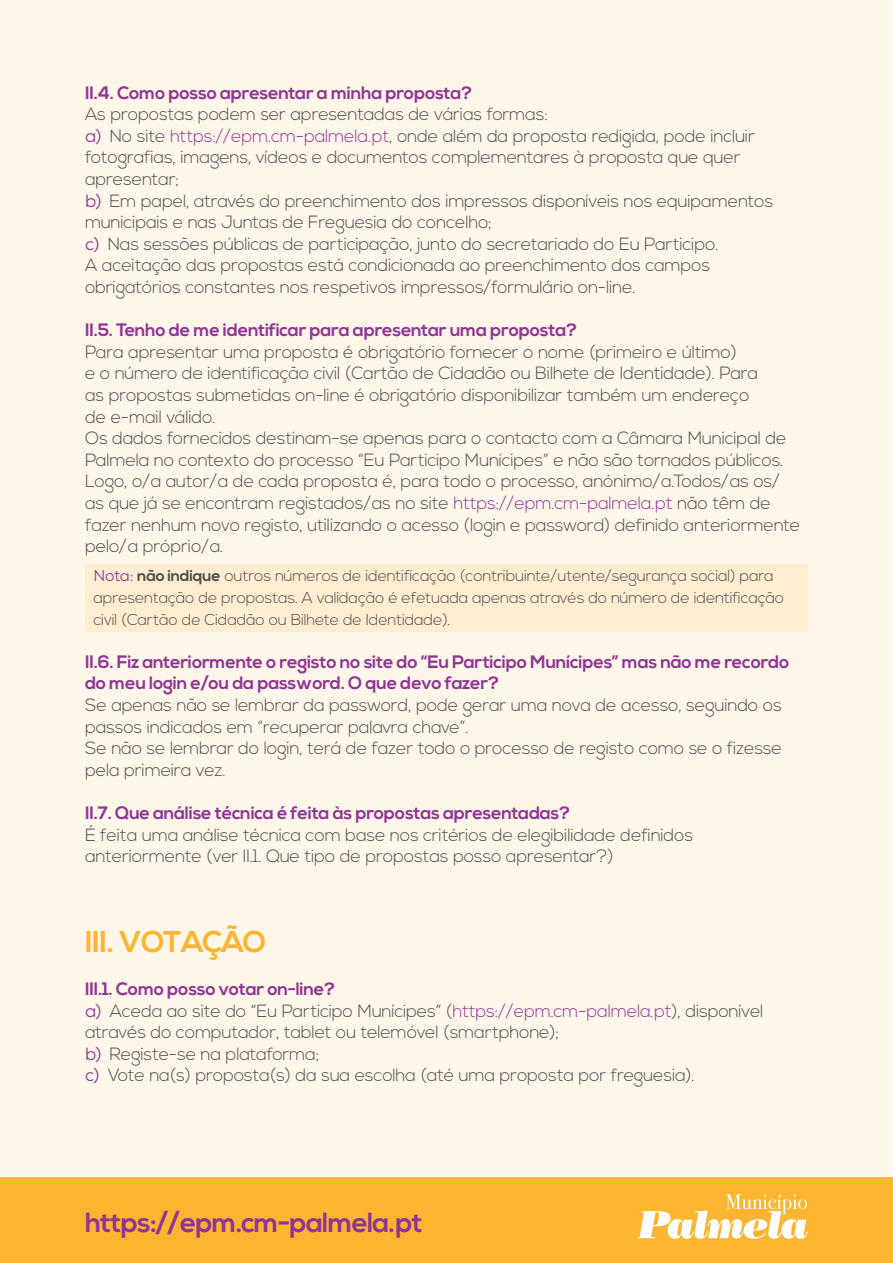
<style>
.page{position:relative;width:893px;height:1263px;background:#fff6ea}
.page>*{position:absolute;margin:0;border:0;box-sizing:border-box;transform-origin:0 0}
.t1{font:700 30px "Nexa";letter-spacing:-.015em;color:#fcb531}
.t2{font:700 27.75px "Nexa";letter-spacing:-.03em;color:#8f3694}
.t3{font:700 18px/21.6px "Nexa";letter-spacing:-.015em;color:#8f3694}
.t4{font:300 17.7px/21.6px "Nexa";letter-spacing:-.015em;color:#4d4d4f}
.t5{font:300 15.75px/21.6px "Nexa";letter-spacing:-.015em;color:#4d4d4f}
.s1{font-weight:400;color:#8f3694}
.s2{color:#8f3694}
.s3{font-weight:700}
</style>
<div class="page">
<div style="left:85px;top:564px;width:723px;height:67px;background:#ffedd1"></div>
<div style="left:0;top:1178px;width:893px;height:85px;background:#fcb531"></div>
<svg style="left:638px;top:1194px;width:170px;height:45px"></svg>
<p class="t3" style="left:85px;top:82px;width:389px">II.4. Como posso apresentar a minha proposta?</p>
<p class="t4" style="left:85px;top:104px;width:690px">As propostas podem ser apresentadas de várias formas:<br><span class="s1">a)</span> No site <span class="s2">https://epm.cm-palmela.pt</span>, onde além da proposta redigida, pode incluir fotografias, imagens, vídeos e documentos complementares à proposta que quer apresentar;<br><span class="s1">b)</span> Em papel, através do preenchimento dos impressos disponíveis nos equipamentos municipais e nas Juntas de Freguesia do concelho;<br><span class="s1">c)</span> Nas sessões públicas de participação, junto do secretariado do Eu Participo.<br>A aceitação das propostas está condicionada ao preenchimento dos campos obrigatórios constantes nos respetivos impressos/formulário on-line.</p>
<p class="t3" style="left:85px;top:320px;width:494px">II.5. Tenho de me identificar para apresentar uma proposta?</p>
<p class="t4" style="left:85px;top:342px;width:717px">Para apresentar uma proposta é obrigatório fornecer o nome (primeiro e último)<br>e o número de identificação civil (Cartão de Cidadão ou Bilhete de Identidade). Para<br>as propostas submetidas on-line é obrigatório disponibilizar também um endereço<br>de e-mail válido.<br>Os dados fornecidos destinam-se apenas para o contacto com a Câmara Municipal de Palmela no contexto do processo “Eu Participo Munícipes” e não são tornados públicos.<br>Logo, o/a autor/a de cada proposta é, para todo o processo, anónimo/a.Todos/as os/ as que já se encontram registados/as no site <span class="s2">https://epm.cm-palmela.pt</span> não têm de fazer nenhum novo registo, utilizando o acesso (login e password) definido anteriormente pelo/a próprio/a.</p>
<p class="t5" style="left:94px;top:566px;width:692px"><span class="s1">Nota:</span> <span class="s3">não indique</span> outros números de identificação (contribuinte/utente/segurança social) para apresentação de propostas. A validação é efetuada apenas através do número de identificação civil (Cartão de Cidadão ou Bilhete de Identidade).</p>
<p class="t3" style="left:85px;top:651px;width:706px">II.6. Fiz anteriormente o registo no site do “Eu Participo Munícipes” mas não me recordo do meu login e/ou da password. O que devo fazer?</p>
<p class="t4" style="left:85px;top:695px;width:698px">Se apenas não se lembrar da password, pode gerar uma nova de acesso, seguindo os passos indicados em “recuperar palavra chave”.<br>Se não se lembrar do login, terá de fazer todo o processo de registo como se o fizesse pela primeira vez.</p>
<p class="t3" style="left:85px;top:803px;width:487px">II.7. Que análise técnica é feita às propostas apresentadas?</p>
<p class="t4" style="left:85px;top:824px;width:610px">É feita uma análise técnica com base nos critérios de elegibilidade definidos anteriormente (ver II.1. Que tipo de propostas posso apresentar?)</p>
<h1 class="t1" style="left:85px;top:924px;width:183px">III. VOTAÇÃO</h1>
<p class="t3" style="left:85px;top:979px;width:252px">III.1. Como posso votar on-line?</p>
<p class="t4" style="left:85px;top:1000px;width:680px"><span class="s1">a)</span> Aceda ao site do “Eu Participo Munícipes” (<span class="s2">https://epm.cm-palmela.pt</span>), disponível através do computador, tablet ou telemóvel (smartphone);<br><span class="s1">b)</span> Registe-se na plataforma;<br><span class="s1">c)</span> Vote na(s) proposta(s) da sua escolha (até uma proposta por freguesia).</p>
<h2 class="t2" style="left:85px;top:1207px;width:339px">https://epm.cm-palmela.pt</h2>
</div>
